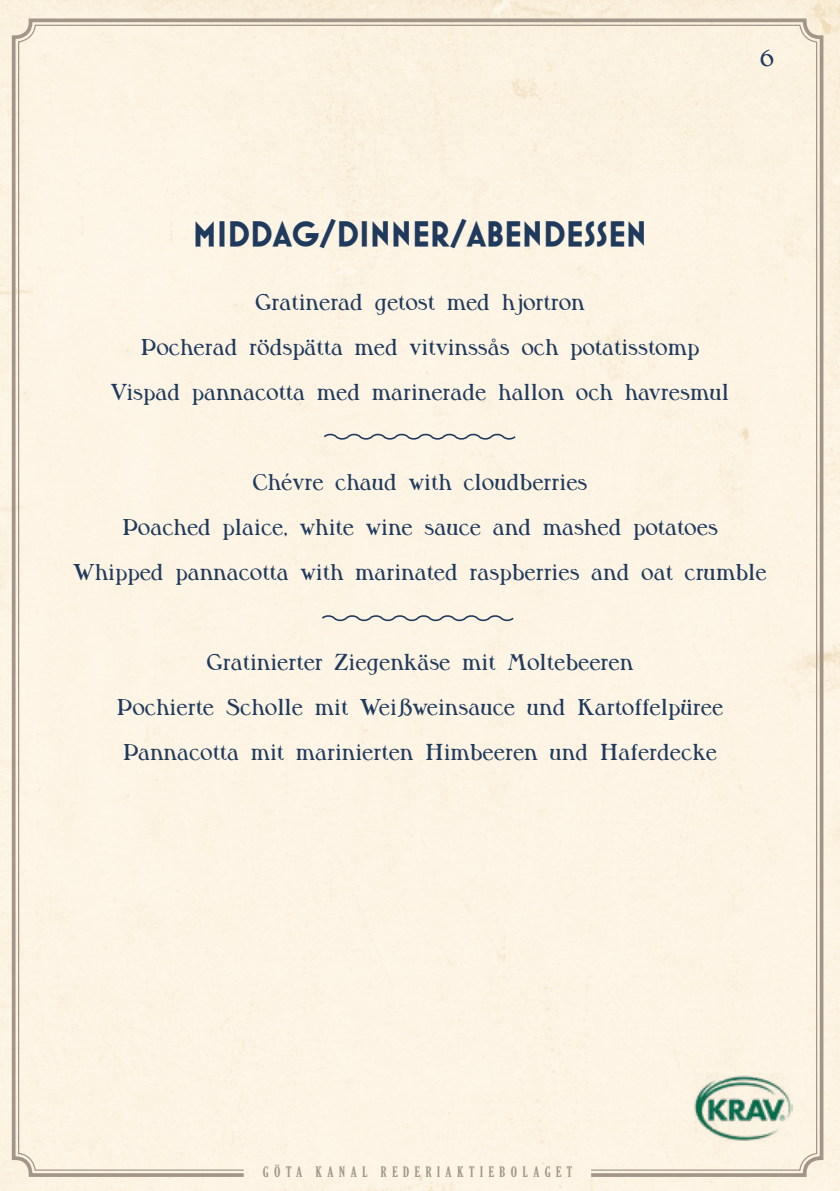
<style>
.page{position:relative;width:840px;height:1191px;background:#fff}
.page>*{position:absolute;margin:0;border:0;box-sizing:border-box;transform-origin:0 0}
.t1{font:700 36px "Mostra One";color:#203a5d}
.t2{font:600 24px "Milton MN";color:#203a5d}
.t3{font:extra-condensed 14px "Gloucester";letter-spacing:.4em;color:#a19688}
</style>
<div class="page">
<img style="left:0;top:0;width:839px;height:1191px">
<div style="left:10px;top:17px;width:814px;height:1161px;background:#fcf4e4"></div>
<svg style="left:390px;top:194px;width:10px;height:5px"></svg>
<svg style="left:835px;top:0;width:5px;height:3px"></svg>
<svg style="left:322px;top:431px;width:195px;height:11px;background:#dad6ce"></svg>
<svg style="left:320px;top:613px;width:195px;height:10px;background:#d6d4cc"></svg>
<img style="left:693px;top:1073px;width:99px;height:68px">
<p class="t2" style="left:759px;top:44px;width:15px">6</p>
<p class="t1" style="left:193px;top:214px;width:455px">MIDDAG/DINNER/ABENDESSEN</p>
<p class="t2" style="left:255px;top:288px;width:331px">Gratinerad getost med hjortron</p>
<p class="t2" style="left:140px;top:333px;width:560px">Pocherad rödspätta med vitvinssås och potatisstomp</p>
<p class="t2" style="left:111px;top:378px;width:619px">Vispad pannacotta med marinerade hallon och havresmul</p>
<p class="t2" style="left:252px;top:468px;width:336px">Chévre chaud with cloudberries</p>
<p class="t2" style="left:122px;top:513px;width:597px">Poached plaice, white wine sauce and mashed potatoes</p>
<p class="t2" style="left:73px;top:558px;width:694px">Whipped pannacotta with marinated raspberries and oat crumble</p>
<p class="t2" style="left:206px;top:648px;width:428px">Gratinierter Ziegenkäse mit Moltebeeren</p>
<p class="t2" style="left:117px;top:694px;width:607px">Pochierte Scholle mit Weißweinsauce und Kartoffelpüree</p>
<p class="t2" style="left:123px;top:739px;width:595px">Pannacotta mit marinierten Himbeeren und Haferdecke</p>
<p class="t3" style="left:262px;top:1163px;width:311px">GÖTA KANAL REDERIAKTIEBOLAGET</p>
</div>
